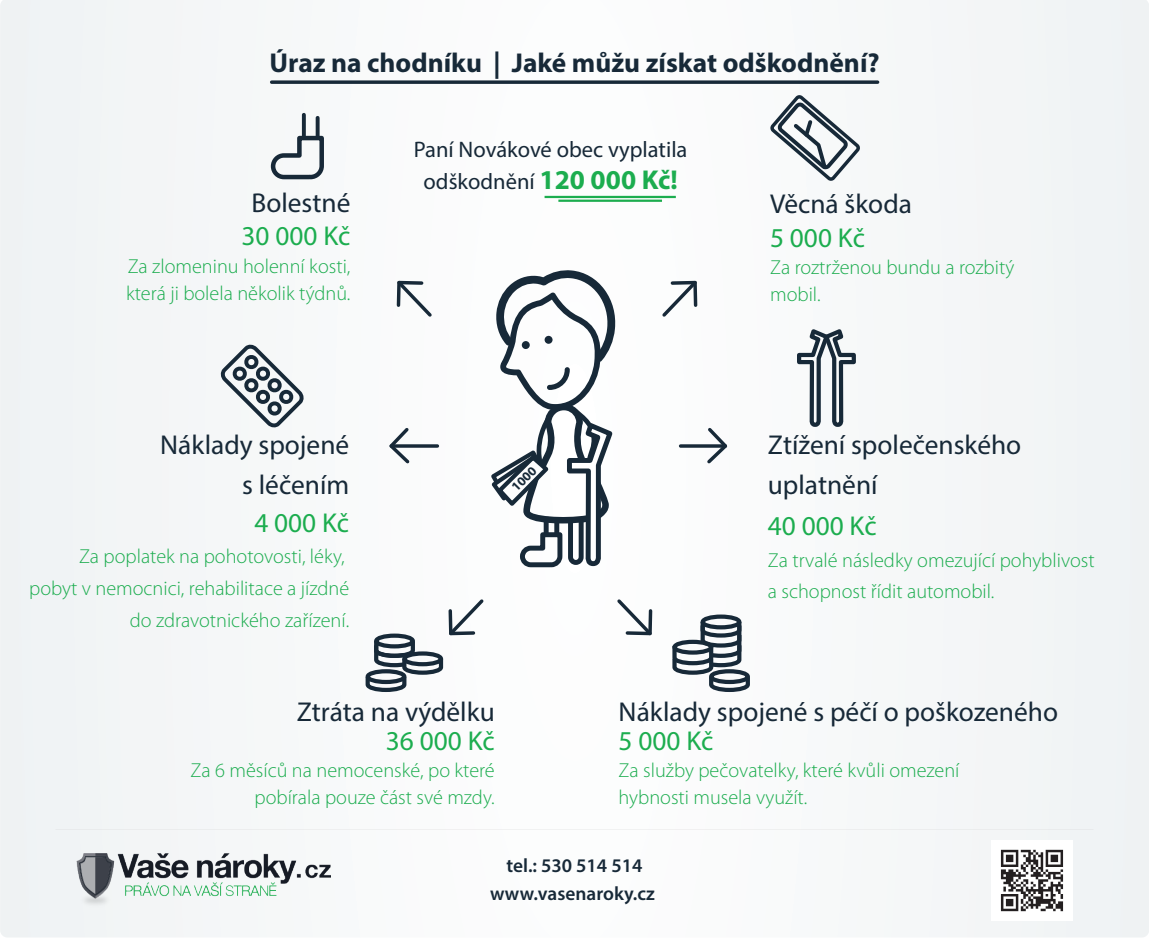
<style>
.page{position:relative;width:1149px;height:939px;background:#fff}
.page>*{position:absolute;margin:0;border:0;box-sizing:border-box;transform-origin:0 0}
.t1{font:27.45px/39.6px "Myriad Pro";color:#172938}
.t2{font:700 27.45px "Myriad Pro";color:#172938}
.t3{font:27.22px "Myriad Pro";color:#1cad4f}
.t4{font:22.5px/32.2px "Myriad Pro";color:#172938;text-align:center}
.t5{font:300 20.25px/27.2px "Myriad Pro";color:#1cad4f}
.t6{font:600 19.35px/27.7px "Myriad Pro";color:#172938;text-align:center}
.t7{font:700 13.28px "Myriad Pro";color:#172938}
.s1{font-weight:700;font-size:27.22px;color:#1cad4f}
</style>
<div class="page">
<div style="left:0;top:0;width:1148px;height:937px;background:#f4f6f8"></div>
<img style="left:76px;top:853px;width:254px;height:54px">
<img style="left:991px;top:840px;width:81px;height:80px">
<svg style="left:766px;top:92px;width:95px;height:92px"></svg>
<svg style="left:217px;top:340px;width:88px;height:92px"></svg>
<svg style="left:302px;top:115px;width:4px;height:19px"></svg>
<svg style="left:315px;top:118px;width:4px;height:16px"></svg>
<svg style="left:268px;top:134px;width:58px;height:47px"></svg>
<hr style="left:544px;top:196px;width:131px;height:2px;background:#1cad4f">
<hr style="left:558px;top:200px;width:103px;height:2px;background:#1cad4f">
<svg style="left:794px;top:325px;width:63px;height:612px"></svg>
<svg style="left:363px;top:269px;width:388px;height:668px"></svg>
<svg style="left:271px;top:80px;width:606px;height:4px;background:#344451"></svg>
<h1 class="t2" style="left:269px;top:45px;width:611px">Úraz na chodníku | Jaké můžu získat odškodnění?</h1>
<h1 class="t1" style="left:251px;top:183px;width:100px">Bolestné</h1>
<h2 class="t3" style="left:241px;top:219px;width:110px">30 000 Kč</h2>
<p class="t5" style="left:126px;top:252px;width:226px">Za zlomeninu holenní kosti, která ji bolela několik týdnů.</p>
<h1 class="t1" style="left:160px;top:424px;width:190px;text-align:right">Náklady spojené s léčením</h1>
<h2 class="t3" style="left:254px;top:505px;width:96px">4 000 Kč</h2>
<p class="t5" style="left:29px;top:541px;width:321px;line-height:31.7px;text-align:right">Za poplatek na pohotovosti, léky,<br>pobyt v nemocnici, rehabilitace a jízdné do zdravotnického zařízení.</p>
<p class="t4" style="left:414px;top:133px;width:275px">Paní Novákové obec vyplatila odškodnění <span class="s1">120 000 Kč!</span></p>
<p class="t7" style="left:507px;top:483px;width:31px;rotate:-45deg">1000</p>
<h1 class="t1" style="left:769px;top:183px;width:143px">Věcná škoda</h1>
<h2 class="t3" style="left:769px;top:221px;width:96px">5 000 Kč</h2>
<p class="t5" style="left:769px;top:254px;width:246px">Za roztrženou bundu a rozbitý mobil.</p>
<h1 class="t1" style="left:767px;top:424px;width:255px">Ztížení společenského uplatnění</h1>
<h2 class="t3" style="left:767px;top:509px;width:110px">40 000 Kč</h2>
<p class="t5" style="left:767px;top:544px;width:328px;line-height:31.7px">Za trvalé následky omezující pohyblivost a schopnost řídit automobil.</p>
<h1 class="t1" style="left:296px;top:691px;width:199px">Ztráta na výdělku</h1>
<h2 class="t3" style="left:386px;top:723px;width:110px">36 000 Kč</h2>
<p class="t5" style="left:190px;top:757px;width:305px;text-align:right">Za 6 měsíců na nemocenské, po které pobírala pouze část své mzdy.</p>
<h1 class="t1" style="left:618px;top:691px;width:441px">Náklady spojené s péčí o poškozeného</h1>
<h2 class="t3" style="left:618px;top:723px;width:96px">5 000 Kč</h2>
<p class="t5" style="left:618px;top:757px;width:342px">Za služby pečovatelky, které kvůli omezení hybnosti musela využít.</p>
<p class="t6" style="left:490px;top:851px;width:166px">tel.: 530 514 514 www.vasenaroky.cz</p>
</div>
